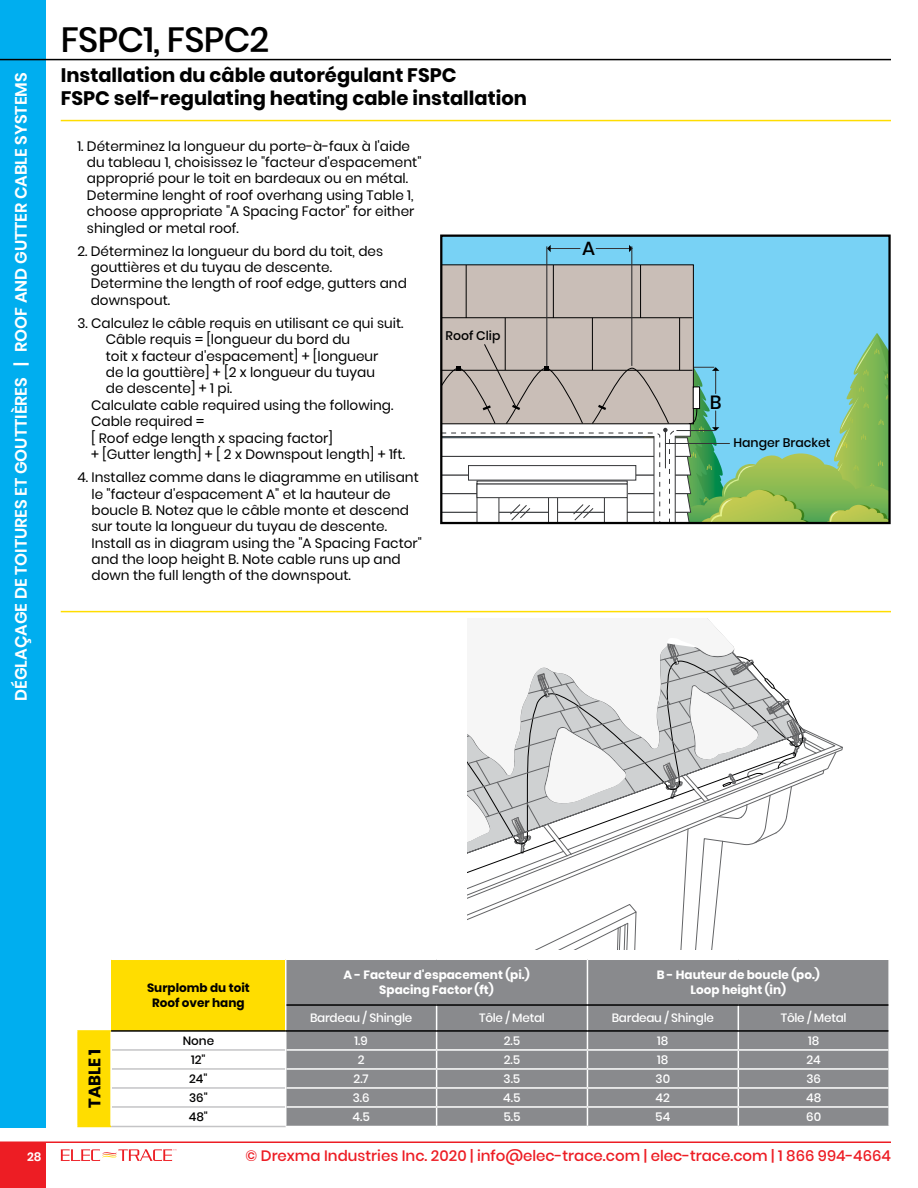
<style>
.page{position:relative;width:918px;height:1188px;background:#fff}
.page>*{position:absolute;margin:0;border:0;box-sizing:border-box;transform-origin:0 0}
.t1{font:500 34.95px "Poppins";letter-spacing:-.02em;color:#000}
.t2{font:700 19.5px/22.5px "Poppins";color:#000}
.t3{font:500 19.05px "Poppins";color:#000}
.t4{font:700 16.65px "Poppins";color:#000}
.t5{font:600 16.5px "Poppins";color:#fff}
.t6{font:500 15px "Poppins";color:#ed1d24}
.t7{font:13.65px/16.4px "Poppins";color:#000}
.t8{font:500 12.45px "Poppins";color:#000}
.t9{font:500 12px "Poppins";letter-spacing:-.02em;color:#fff}
.t10{font:700 12px/14.4px "Poppins";color:#fff;text-align:center}
.t11{font:700 12px/14.4px "Poppins";color:#000;text-align:center}
.t12{font:500 12px "Poppins";color:#000}
.t13{font:600 12px "Poppins";color:#fff}
</style>
<div class="page">
<div style="left:0;top:0;width:46px;height:1127px;background:#00aeef"></div>
<hr style="left:0;top:59px;width:891px;height:1px;background:#000">
<div style="left:0;top:1143px;width:46px;height:45px;background:#ed1d24"></div>
<hr style="left:0;top:1142px;width:891px;height:1px;background:#ed1d24">
<svg style="left:61px;top:1149px;width:116px;height:12px"></svg>
<div style="left:441px;top:236px;width:449px;height:287px;background:#78d2f5"></div>
<hr style="left:548px;top:248px;width:32px;height:1px;background:#343537">
<svg style="left:547px;top:245px;width:4px;height:7px"></svg>
<hr style="left:596px;top:248px;width:36px;height:1px;background:#343537">
<svg style="left:629px;top:245px;width:4px;height:7px"></svg>
<hr style="left:546px;top:246px;width:1px;height:120px;background:#343537">
<hr style="left:631px;top:246px;width:1px;height:120px;background:#343537">
<svg style="left:443px;top:264px;width:445px;height:257px"></svg>
<div style="left:440px;top:235px;width:451px;height:289px;border:2px solid #000"></div>
<hr style="left:61px;top:120px;width:830px;height:1px;background:#fd0">
<svg style="left:467px;top:730px;width:369px;height:219px"></svg>
<svg style="left:467px;top:669px;width:339px;height:187px"></svg>
<svg style="left:467px;top:618px;width:291px;height:225px"></svg>
<div style="left:111px;top:959px;width:175px;height:72px;background:#fd0"></div>
<div style="left:286px;top:960px;width:602px;height:166px;background:#898a8d"></div>
<div style="left:78px;top:1031px;width:33px;height:95px;background:#fd0"></div>
<hr style="left:111px;top:959px;width:175px;height:1px;background:#fff">
<hr style="left:112px;top:1049px;width:173px;height:2px;background:#c4c4c6">
<hr style="left:112px;top:1068px;width:173px;height:2px;background:#c4c4c6">
<hr style="left:112px;top:1087px;width:173px;height:2px;background:#c4c4c6">
<hr style="left:112px;top:1106px;width:173px;height:2px;background:#c4c4c6">
<hr style="left:111px;top:1126px;width:175px;height:1px;background:#c4c4c6">
<hr style="left:77px;top:1030px;width:34px;height:2px;background:#fd0">
<svg style="left:77px;top:1032px;width:1px;height:94px"></svg>
<svg style="left:110px;top:1032px;width:2px;height:94px"></svg>
<hr style="left:285px;top:960px;width:1px;height:45px;background:#fff">
<hr style="left:587px;top:960px;width:1px;height:44px;background:#fff">
<svg style="left:285px;top:1005px;width:1px;height:25px"></svg>
<svg style="left:587px;top:1006px;width:1px;height:120px"></svg>
<svg style="left:436px;top:1006px;width:1px;height:120px"></svg>
<svg style="left:738px;top:1006px;width:1px;height:120px"></svg>
<svg style="left:888px;top:1031px;width:1px;height:95px"></svg>
<hr style="left:286px;top:1049px;width:151px;height:2px;background:#fff">
<hr style="left:587px;top:1049px;width:151px;height:2px;background:#fff">
<hr style="left:437px;top:1049px;width:150px;height:2px;background:#fff">
<hr style="left:738px;top:1049px;width:150px;height:2px;background:#fff">
<hr style="left:286px;top:1068px;width:151px;height:2px;background:#fff">
<hr style="left:587px;top:1068px;width:151px;height:2px;background:#fff">
<hr style="left:437px;top:1068px;width:150px;height:2px;background:#fff">
<hr style="left:738px;top:1068px;width:150px;height:2px;background:#fff">
<hr style="left:286px;top:1087px;width:151px;height:2px;background:#fff">
<hr style="left:587px;top:1087px;width:151px;height:2px;background:#fff">
<hr style="left:437px;top:1087px;width:150px;height:2px;background:#fff">
<hr style="left:738px;top:1087px;width:150px;height:2px;background:#fff">
<hr style="left:286px;top:1106px;width:151px;height:2px;background:#fff">
<hr style="left:587px;top:1106px;width:151px;height:2px;background:#fff">
<hr style="left:437px;top:1106px;width:150px;height:2px;background:#fff">
<hr style="left:738px;top:1106px;width:150px;height:2px;background:#fff">
<hr style="left:111px;top:1030px;width:175px;height:2px;background:#000">
<hr style="left:286px;top:1004px;width:151px;height:2px;background:#000">
<hr style="left:437px;top:1004px;width:150px;height:2px;background:#000">
<hr style="left:587px;top:1004px;width:151px;height:2px;background:#000">
<hr style="left:738px;top:1004px;width:150px;height:2px;background:#000">
<hr style="left:286px;top:1030px;width:151px;height:2px;background:#000">
<hr style="left:437px;top:1030px;width:150px;height:2px;background:#000">
<hr style="left:587px;top:1030px;width:151px;height:2px;background:#000">
<hr style="left:738px;top:1030px;width:150px;height:2px;background:#000">
<hr style="left:77px;top:1126px;width:34px;height:1px;background:#fd0">
<hr style="left:61px;top:611px;width:830px;height:1px;background:#fd0">
<p class="t5" style="left:12px;top:701px;width:630px;rotate:-90deg">DÉGLAÇAGE DE TOITURES ET GOUTTIÈRES | ROOF AND GUTTER CABLE SYSTEMS</p>
<h1 class="t1" style="left:61px;top:19px;width:210px">FSPC1, FSPC2</h1>
<h2 class="t2" style="left:61px;top:64px;width:468px">Installation du câble autorégulant FSPC<br>FSPC self-regulating heating cable installation</h2>
<p class="t7" style="left:87px;top:138px;width:336px;text-indent:-10px">1. Déterminez la longueur du porte-à-faux à l'aide du tableau 1, choisissez le "facteur d'espacement" approprié pour le toit en bardeaux ou en métal.<br>Determine lenght of roof overhang using Table 1, choose appropriate "A Spacing Factor" for either shingled or metal roof.</p>
<p class="t7" style="left:91px;top:243px;width:318px;text-indent:-13px">2. Déterminez la longueur du bord du toit, des gouttières et du tuyau de descente.<br>Determine the length of roof edge, gutters and downspout.</p>
<p class="t7" style="left:77px;top:315px;width:328px">3. Calculez le câble requis en utilisant ce qui suit.</p>
<p class="t7" style="left:106px;top:331px;width:246px">Câble requis = [longueur du bord du</p>
<p class="t7" style="left:106px;top:348px;width:274px">toit x facteur d'espacement] + [longueur</p>
<p class="t7" style="left:106px;top:364px;width:271px">de la gouttière] + [2 x longueur du tuyau</p>
<p class="t7" style="left:106px;top:381px;width:128px">de descente] + 1 pi.</p>
<p class="t7" style="left:91px;top:397px;width:304px">Calculate cable required using the following.</p>
<p class="t7" style="left:91px;top:413px;width:115px">Cable required =</p>
<p class="t7" style="left:91px;top:430px;width:243px">[ Roof edge length x spacing factor]</p>
<p class="t7" style="left:91px;top:446px;width:315px">+ [Gutter length] + [ 2 x Downspout length] + 1ft.</p>
<p class="t7" style="left:92px;top:469px;width:332px;text-indent:-14px">4. Installez comme dans le diagramme en utilisant le "facteur d'espacement A" et la hauteur de boucle B. Notez que le câble monte et descend sur toute la longueur du tuyau de descente.<br>Install as in diagram using the "A Spacing Factor" and the loop height B. Note cable runs up and down the full length of the downspout.</p>
<p class="t8" style="left:446px;top:328px;width:56px">Roof Clip</p>
<h3 class="t3" style="left:582px;top:238px;width:15px">A</h3>
<h3 class="t3" style="left:710px;top:391px;width:13px">B</h3>
<p class="t8" style="left:733px;top:436px;width:99px">Hanger Bracket</p>
<p class="t4" style="left:85px;top:1108px;width:60px;rotate:-90deg">TABLE 1</p>
<p class="t11" style="left:147px;top:981px;width:104px">Surplomb du toit<br>Roof over hang</p>
<p class="t10" style="left:344px;top:968px;width:188px">A - Facteur d'espacement (pi.)<br>Spacing Factor (ft)</p>
<p class="t10" style="left:657px;top:968px;width:165px">B - Hauteur de boucle (po.)<br>Loop height (in)</p>
<p class="t9" style="left:310px;top:1011px;width:104px">Bardeau / Shingle</p>
<p class="t9" style="left:479px;top:1011px;width:67px">Tôle / Metal</p>
<p class="t9" style="left:612px;top:1011px;width:104px">Bardeau / Shingle</p>
<p class="t9" style="left:781px;top:1011px;width:67px">Tôle / Metal</p>
<p class="t12" style="left:183px;top:1034px;width:33px">None</p>
<p class="t9" style="left:355px;top:1034px;width:15px">1.9</p>
<p class="t9" style="left:504px;top:1034px;width:18px">2.5</p>
<p class="t9" style="left:657px;top:1034px;width:13px">18</p>
<p class="t9" style="left:808px;top:1034px;width:13px">18</p>
<p class="t12" style="left:191px;top:1053px;width:16px">12"</p>
<p class="t9" style="left:358px;top:1053px;width:8px">2</p>
<p class="t9" style="left:504px;top:1053px;width:18px">2.5</p>
<p class="t9" style="left:657px;top:1053px;width:13px">18</p>
<p class="t9" style="left:807px;top:1053px;width:16px">24</p>
<p class="t12" style="left:189px;top:1072px;width:20px">24"</p>
<p class="t9" style="left:354px;top:1072px;width:17px">2.7</p>
<p class="t9" style="left:504px;top:1072px;width:18px">3.5</p>
<p class="t9" style="left:656px;top:1072px;width:16px">30</p>
<p class="t9" style="left:806px;top:1072px;width:16px">36</p>
<p class="t12" style="left:189px;top:1091px;width:20px">36"</p>
<p class="t9" style="left:353px;top:1091px;width:18px">3.6</p>
<p class="t9" style="left:503px;top:1091px;width:19px">4.5</p>
<p class="t9" style="left:656px;top:1091px;width:16px">42</p>
<p class="t9" style="left:806px;top:1091px;width:17px">48</p>
<p class="t12" style="left:189px;top:1110px;width:21px">48"</p>
<p class="t9" style="left:352px;top:1110px;width:19px">4.5</p>
<p class="t9" style="left:503px;top:1110px;width:19px">5.5</p>
<p class="t9" style="left:655px;top:1110px;width:17px">54</p>
<p class="t9" style="left:806px;top:1110px;width:16px">60</p>
<p class="t13" style="left:27px;top:1150px;width:16px">28</p>
<p class="t6" style="left:246px;top:1147px;width:647px">© Drexma Industries Inc. 2020 | info@elec-trace.com | elec-trace.com | 1 866 994-4664</p>
</div>
